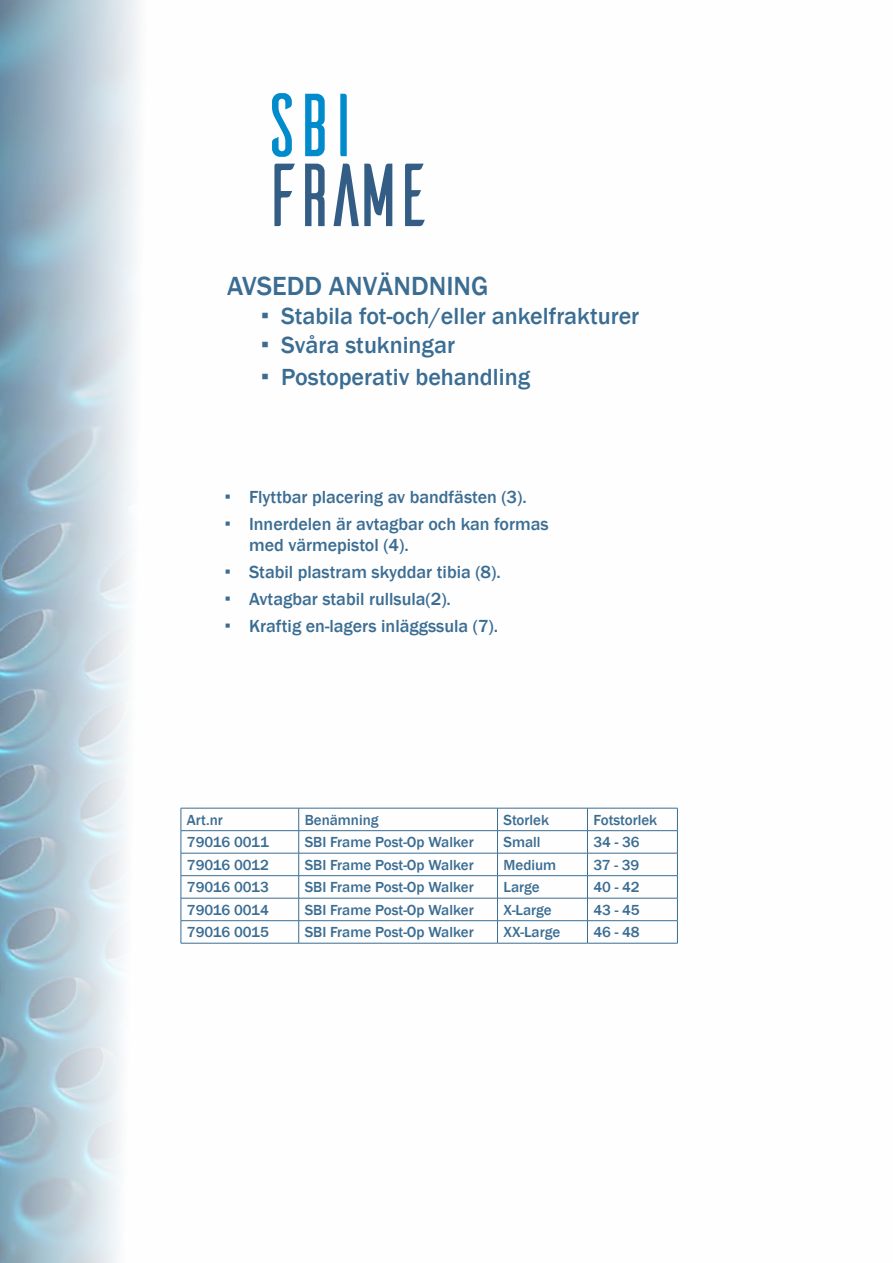
<style>
.page{position:relative;width:893px;height:1263px;background:#fff}
.page>*{position:absolute;margin:0;border:0;box-sizing:border-box;transform-origin:0 0}
.t1{font:89.25px "Ailerons";letter-spacing:-.23em;color:#345d85}
.t2{font:89.25px "Ailerons";color:#008bcd}
.t3{font:500 27px "Franklin Gothic";color:#3b6d93}
.t4{font:500 24px "Franklin Gothic";color:#3b6d93}
.t5{font:500 18px/21.6px "Franklin Gothic";color:#3b6d93}
.t6{font:500 15px "Franklin Gothic";color:#3b6d93}
.s1{font-family:"Akzidenz Grotesk BQ";font-weight:400}
</style>
<div class="page">
<img style="left:0;top:0;width:678px;height:1263px">
<hr style="left:181px;top:808px;width:118px;height:1px;background:#3b6d93">
<hr style="left:299px;top:808px;width:198px;height:1px;background:#3b6d93">
<hr style="left:497px;top:808px;width:90px;height:1px;background:#3b6d93">
<hr style="left:587px;top:808px;width:91px;height:1px;background:#3b6d93">
<hr style="left:181px;top:830px;width:118px;height:1px;background:#3b6d93">
<hr style="left:299px;top:830px;width:198px;height:1px;background:#3b6d93">
<hr style="left:497px;top:830px;width:90px;height:1px;background:#3b6d93">
<hr style="left:587px;top:830px;width:91px;height:1px;background:#3b6d93">
<hr style="left:181px;top:853px;width:118px;height:1px;background:#3b6d93">
<hr style="left:299px;top:853px;width:198px;height:1px;background:#3b6d93">
<hr style="left:497px;top:853px;width:90px;height:1px;background:#3b6d93">
<hr style="left:587px;top:853px;width:91px;height:1px;background:#3b6d93">
<hr style="left:181px;top:875px;width:118px;height:1px;background:#3b6d93">
<hr style="left:299px;top:875px;width:198px;height:1px;background:#3b6d93">
<hr style="left:497px;top:875px;width:90px;height:1px;background:#3b6d93">
<hr style="left:587px;top:875px;width:91px;height:1px;background:#3b6d93">
<hr style="left:181px;top:898px;width:118px;height:1px;background:#3b6d93">
<hr style="left:299px;top:898px;width:198px;height:1px;background:#3b6d93">
<hr style="left:497px;top:898px;width:90px;height:1px;background:#3b6d93">
<hr style="left:587px;top:898px;width:91px;height:1px;background:#3b6d93">
<hr style="left:181px;top:920px;width:118px;height:1px;background:#3b6d93">
<svg style="left:181px;top:808px;width:1px;height:135px"></svg>
<hr style="left:299px;top:920px;width:198px;height:1px;background:#3b6d93">
<svg style="left:298px;top:808px;width:1px;height:135px"></svg>
<hr style="left:497px;top:920px;width:90px;height:1px;background:#3b6d93">
<svg style="left:497px;top:808px;width:1px;height:135px"></svg>
<hr style="left:587px;top:920px;width:91px;height:1px;background:#3b6d93">
<svg style="left:587px;top:808px;width:1px;height:135px"></svg>
<svg style="left:677px;top:808px;width:1px;height:135px"></svg>
<hr style="left:181px;top:943px;width:118px;height:1px;background:#3b6d93">
<hr style="left:299px;top:943px;width:198px;height:1px;background:#3b6d93">
<hr style="left:497px;top:943px;width:90px;height:1px;background:#3b6d93">
<hr style="left:587px;top:943px;width:91px;height:1px;background:#3b6d93">
<h1 class="t2" style="left:255px;top:83px;width:112px">SBI</h1>
<h1 class="t1" style="left:255px;top:152px;width:185px">FRAME</h1>
<h2 class="t3" style="left:227px;top:270px;width:263px">AVSEDD ANVÄNDNING</h2>
<h3 class="t4" style="left:261px;top:301px;width:380px"><span class="s1">•</span> Stabila fot-och/eller ankelfrakturer</h3>
<h3 class="t4" style="left:261px;top:330px;width:195px"><span class="s1">•</span> Svåra stukningar</h3>
<h3 class="t4" style="left:261px;top:362px;width:270px"><span class="s1">•</span> Postoperativ behandling</h3>
<p class="t5" style="left:225px;top:486px;width:303px"><span class="s1">•</span> Flyttbar placering av bandfästen (3).</p>
<p class="t5" style="left:249px;top:513px;width:301px;text-indent:-24px"><span class="s1">•</span> Innerdelen är avtagbar och kan formas med värmepistol (4).</p>
<p class="t5" style="left:225px;top:561px;width:277px"><span class="s1">•</span> Stabil plastram skyddar tibia (8).</p>
<p class="t5" style="left:225px;top:588px;width:228px"><span class="s1">•</span> Avtagbar stabil rullsula(2).</p>
<p class="t5" style="left:225px;top:615px;width:275px"><span class="s1">•</span> Kraftig en-lagers inläggssula (7).</p>
<p class="t6" style="left:187px;top:810px;width:37px">Art.nr</p>
<p class="t6" style="left:305px;top:810px;width:75px">Benämning</p>
<p class="t6" style="left:503px;top:810px;width:47px">Storlek</p>
<p class="t6" style="left:593px;top:810px;width:65px">Fotstorlek</p>
<p class="t6" style="left:187px;top:833px;width:83px">79016 0011</p>
<p class="t6" style="left:305px;top:833px;width:170px">SBI Frame Post-Op Walker</p>
<p class="t6" style="left:503px;top:833px;width:39px">Small</p>
<p class="t6" style="left:593px;top:833px;width:48px">34 - 36</p>
<p class="t6" style="left:187px;top:855px;width:84px">79016 0012</p>
<p class="t6" style="left:305px;top:855px;width:170px">SBI Frame Post-Op Walker</p>
<p class="t6" style="left:503px;top:855px;width:54px">Medium</p>
<p class="t6" style="left:593px;top:855px;width:47px">37 - 39</p>
<p class="t6" style="left:187px;top:878px;width:84px">79016 0013</p>
<p class="t6" style="left:305px;top:878px;width:170px">SBI Frame Post-Op Walker</p>
<p class="t6" style="left:503px;top:878px;width:38px">Large</p>
<p class="t6" style="left:593px;top:878px;width:48px">40 - 42</p>
<p class="t6" style="left:187px;top:900px;width:83px">79016 0014</p>
<p class="t6" style="left:305px;top:900px;width:170px">SBI Frame Post-Op Walker</p>
<p class="t6" style="left:503px;top:900px;width:50px">X-Large</p>
<p class="t6" style="left:593px;top:900px;width:48px">43 - 45</p>
<p class="t6" style="left:187px;top:923px;width:83px">79016 0015</p>
<p class="t6" style="left:305px;top:923px;width:170px">SBI Frame Post-Op Walker</p>
<p class="t6" style="left:503px;top:923px;width:58px">XX-Large</p>
<p class="t6" style="left:593px;top:923px;width:48px">46 - 48</p>
</div>
